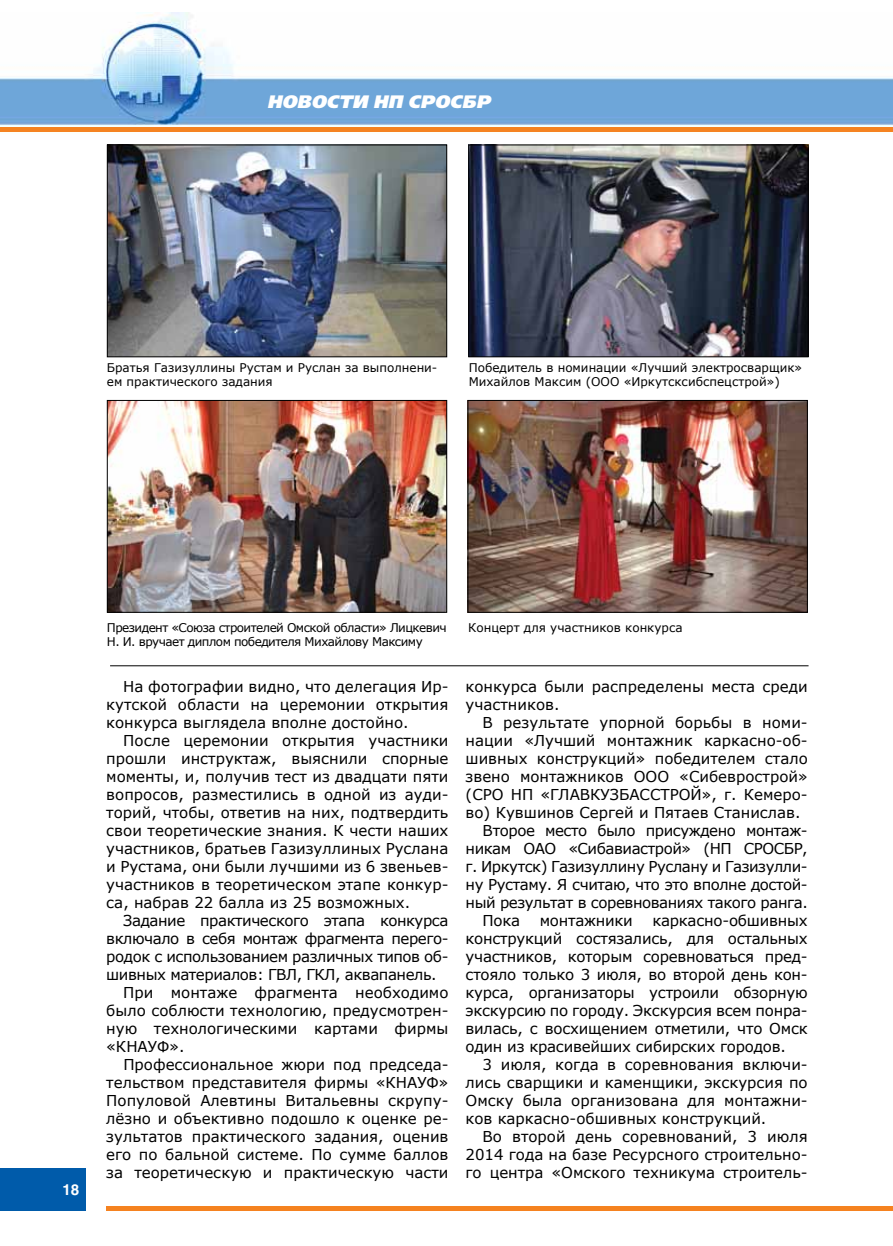
<style>
.page{position:relative;width:893px;height:1246px;background:#fff}
.page>*{position:absolute;margin:0;border:0;box-sizing:border-box;transform-origin:0 0}
.t1{font:italic 18px "Free Set Black C";color:#fff}
.t2{font:15px/18px "Verdana";color:#000;text-align:justify}
.t3{font:15px "Verdana";letter-spacing:-.03em;color:#000}
.t4{font:700 15px "Helios";color:#fff}
.t5{font:12px/14.4px "Verdana";color:#000}
.t6{font:12px/14.4px "Verdana";letter-spacing:-.045em;color:#000}
</style>
<div class="page">
<img style="left:0;top:12px;width:893px;height:114px">
<div style="left:0;top:127px;width:893px;height:5px;background:#f58220"></div>
<div style="left:0;top:1168px;width:85px;height:42px;background:#005baa"></div>
<hr style="left:106px;top:1206px;width:787px;height:4px;background:#f58220">
<img style="left:470px;top:402px;width:336px;height:209px">
<div style="left:468px;top:400px;width:340px;height:213px;border:1px solid #000"></div>
<img style="left:109px;top:402px;width:336px;height:209px">
<div style="left:107px;top:400px;width:340px;height:213px;border:1px solid #000"></div>
<img style="left:470px;top:147px;width:336px;height:208px">
<div style="left:468px;top:145px;width:340px;height:212px;border:1px solid #000"></div>
<img style="left:109px;top:147px;width:336px;height:208px">
<div style="left:107px;top:145px;width:340px;height:212px;border:1px solid #000"></div>
<hr style="left:110px;top:665px;width:698px;height:1px;background:#000">
<p class="t1" style="left:267px;top:91px;width:225px">НОВОСТИ НП СРОСБР</p>
<p class="t5" style="left:107px;top:360px;width:332px">Братья Газизуллины Рустам и Руслан за выполнени&shy;ем практического задания</p>
<p class="t5" style="left:469px;top:360px;width:335px">Победитель в номинации «Лучший электросварщик»<br>Михайлов Максим (ООО «Иркутсксибспецстрой»)</p>
<p class="t4" style="left:63px;top:1180px;width:18px">18</p>
<p class="t6" style="left:107px;top:619px;width:341px">Президент «Союза строителей Омской области» Лицкевич<br>Н. И. вручает диплом победителя Михайлову Максиму</p>
<p class="t5" style="left:468px;top:619px;width:216px">Концерт для участников конкурса</p>
<p class="t2" style="left:106px;top:677px;width:344px;text-indent:17px">На фотографии видно, что делегация Ир&shy;кутской области на церемонии открытия конкурса выглядела вполне достойно.</p>
<p class="t2" style="left:106px;top:731px;width:344px;text-indent:17px">После церемонии открытия участники прошли инструктаж, выяснили спорные моменты, и, получив тест из двадцати пяти вопросов, разместились в одной из ауди&shy;торий, чтобы, ответив на них, подтвердить свои теоретические знания. К чести наших участников, братьев Газизуллиных Руслана и Рустама, они были лучшими из 6 звеньев&shy;участников в теоретическом этапе конкур&shy;са, набрав 22 балла из 25 возможных.</p>
<p class="t3" style="left:123px;top:911px;width:327px">Задание практического этапа конкурса</p>
<p class="t3" style="left:106px;top:929px;width:344px">включало в себя монтаж фрагмента перего-</p>
<p class="t3" style="left:106px;top:947px;width:344px">родок с использованием различных типов об-</p>
<p class="t3" style="left:106px;top:965px;width:332px">шивных материалов: ГВЛ, ГКЛ, аквапанель.</p>
<p class="t2" style="left:123px;top:983px;width:327px">При монтаже фрагмента необходимо</p>
<p class="t2" style="left:106px;top:1001px;width:344px">было соблюсти технологию, предусмотрен-</p>
<p class="t2" style="left:106px;top:1019px;width:344px">ную технологическими картами фирмы</p>
<p class="t2" style="left:106px;top:1037px;width:80px">«КНАУФ».</p>
<p class="t2" style="left:123px;top:1055px;width:327px">Профессиональное жюри под председа-</p>
<p class="t2" style="left:106px;top:1073px;width:344px">тельством представителя фирмы «КНАУФ»</p>
<p class="t2" style="left:106px;top:1091px;width:344px">Популовой Алевтины Витальевны скрупу-</p>
<p class="t2" style="left:106px;top:1109px;width:344px">лёзно и объективно подошло к оценке ре-</p>
<p class="t2" style="left:106px;top:1127px;width:344px">зультатов практического задания, оценив</p>
<p class="t2" style="left:106px;top:1145px;width:344px">его по бальной системе. По сумме баллов</p>
<p class="t2" style="left:106px;top:1163px;width:344px">за теоретическую и практическую части</p>
<p class="t2" style="left:466px;top:677px;width:344px">конкурса были распределены места среди участников.</p>
<p class="t2" style="left:483px;top:713px;width:327px">В результате упорной борьбы в номи-</p>
<p class="t2" style="left:466px;top:731px;width:344px">нации «Лучший монтажник каркасно-об-</p>
<p class="t2" style="left:466px;top:749px;width:344px">шивных конструкций» победителем стало</p>
<p class="t2" style="left:466px;top:767px;width:344px">звено монтажников ООО «Сибеврострой»</p>
<p class="t2" style="left:466px;top:785px;width:344px">(СРО НП «ГЛАВКУЗБАССТРОЙ», г. Кемеро-</p>
<p class="t2" style="left:466px;top:803px;width:337px">во) Кувшинов Сергей и Пятаев Станислав.</p>
<p class="t3" style="left:483px;top:821px;width:327px">Второе место было присуждено монтаж-</p>
<p class="t3" style="left:466px;top:839px;width:344px">никам ОАО «Сибавиастрой» (НП СРОСБР,</p>
<p class="t3" style="left:466px;top:857px;width:344px">г. Иркутск) Газизуллину Руслану и Газизулли-</p>
<p class="t3" style="left:466px;top:875px;width:344px">ну Рустаму. Я считаю, что это вполне достой-</p>
<p class="t3" style="left:466px;top:893px;width:344px">ный результат в соревнованиях такого ранга.</p>
<p class="t2" style="left:483px;top:911px;width:39px">Пока</p>
<p class="t2" style="left:540px;top:911px;width:95px">монтажники</p>
<p class="t2" style="left:466px;top:911px;width:344px;text-indent:187px">каркасно-обшивных конструкций состязались, для остальных участников, которым соревноваться пред&shy;стояло только 3 июля, во второй день кон&shy;курса, организаторы устроили обзорную экскурсию по городу. Экскурсия всем понра&shy;вилась, с восхищением отметили, что Омск один из красивейших сибирских городов.</p>
<p class="t2" style="left:466px;top:1055px;width:344px;text-indent:17px">3 июля, когда в соревнования включи&shy;лись сварщики и каменщики, экскурсия по Омску была организована для монтажни&shy;ков каркасно-обшивных конструкций.</p>
<p class="t2" style="left:466px;top:1127px;width:344px;text-indent:17px">Во второй день соревнований, 3 июля 2014 года на базе Ресурсного строительно&shy;го центра «Омского техникума строитель-</p>
</div>
